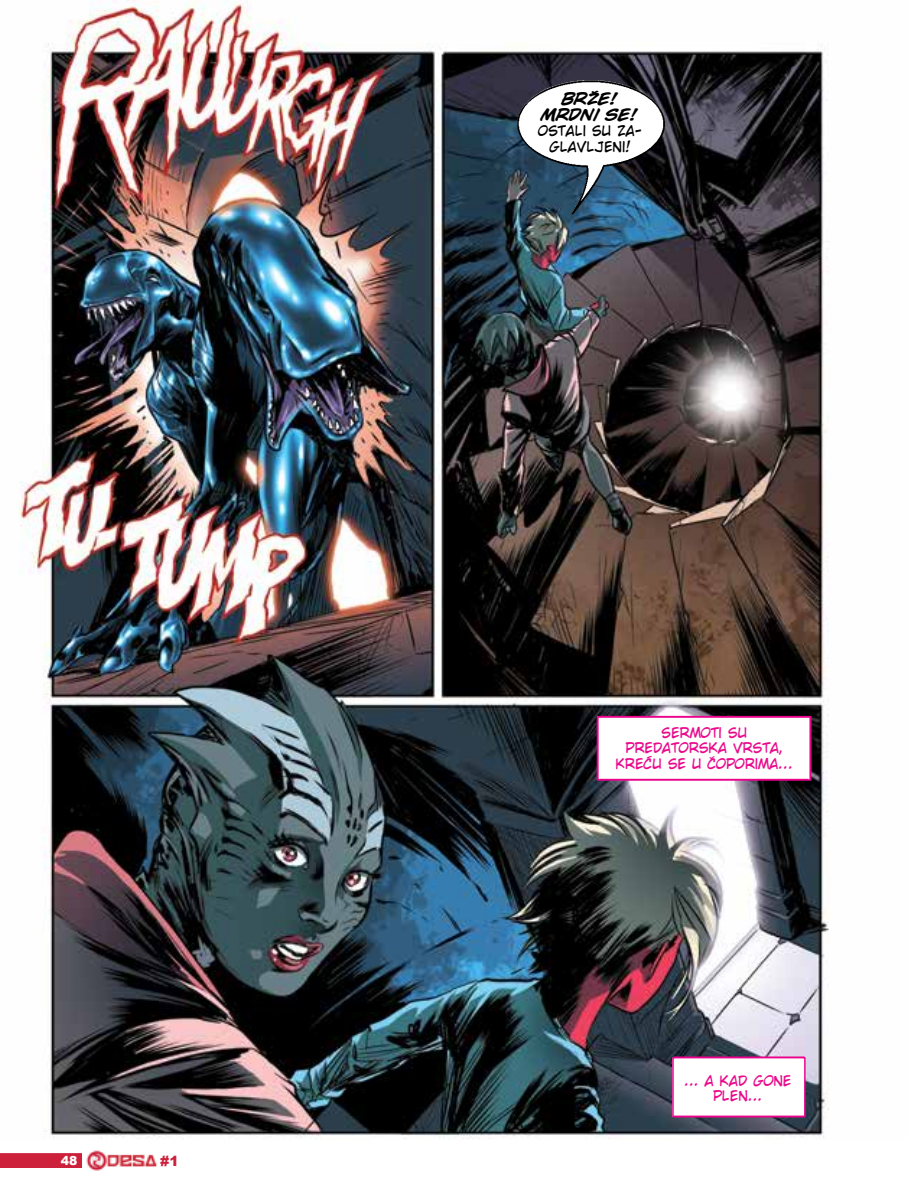
<style>
.page{position:relative;width:908px;height:1191px;background:#fff}
.page>*{position:absolute;margin:0;border:0;box-sizing:border-box;transform-origin:0 0}
.t1{font:italic 700 16px/15.6px "BDS Marketprint";color:#000;text-align:center}
.t2{font:14px/15.4px "BDS Marketprint";color:#e90b8d;text-align:center}
.t3{font:14px/15.4px "BDS Marketprint";color:#000;text-align:center}
.t4{font:900 14px "Arial";color:#cc203b}
.t5{font:900 12.4px "Arial";color:#fff}
</style>
<div class="page">
<img style="left:43px;top:686px;width:786px;height:453px">
<img style="left:19px;top:17px;width:809px;height:669px">
<svg style="left:0;top:1153px;width:82px;height:14px"></svg>
<img style="left:86px;top:1150px;width:72px;height:21px">
<p class="t5" style="left:61px;top:1151px;width:18px">48</p>
<p class="t4" style="left:160px;top:1150px;width:20px">#1</p>
<p class="t1" style="left:541px;top:92px;width:99px">BRŽE!<br>MRDNI SE!</p>
<p class="t3" style="left:538px;top:123px;width:105px">OSTALI SU ZA-<br>GLAVLJENI!</p>
<p class="t2" style="left:615px;top:725px;width:179px">SERMOTI SU<br>PREDATORSKA VRSTA,<br>KREĆU SE U ČOPORIMA...</p>
<p class="t2" style="left:683px;top:1072px;width:109px">... A KAD GONE<br>PLEN...</p>
</div>
